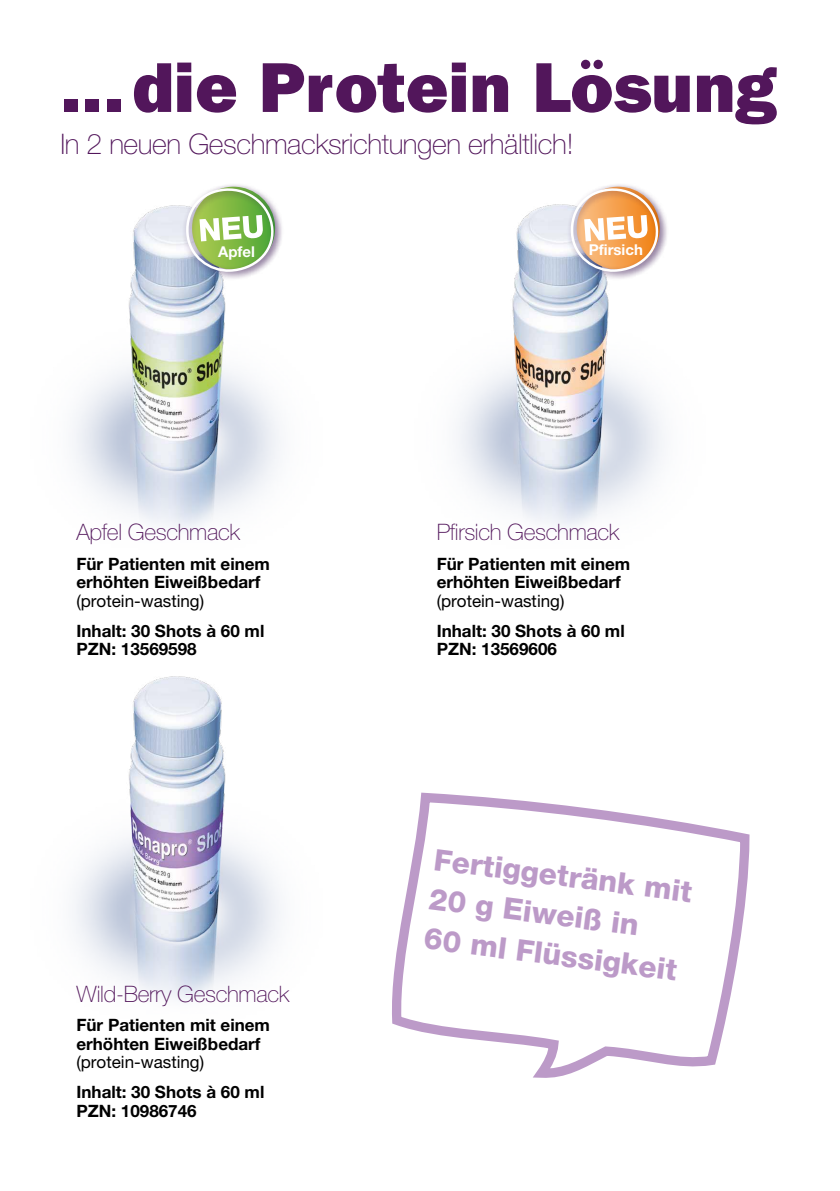
<style>
.page{position:relative;width:840px;height:1191px;background:#fff}
.page>*{position:absolute;margin:0;border:0;box-sizing:border-box;transform-origin:0 0}
.t1{font:800 70.8px "Franklin Gothic";color:#52165b}
.t2{font:800 29.8px/39.8px "Helvetica Neue LT Std";color:#bc9ac8}
.t3{font:100 28.4px "Helvetica Neue LT Std";letter-spacing:-.015em;color:#52165b}
.t4{font:100 22.6px "Helvetica Neue LT Std";letter-spacing:-.015em;color:#52165b}
.t5{font:700 17px/18.4px "Helvetica Neue LT Std";color:#000}
.t6{font:17px "Helvetica Neue LT Std";color:#000}
.t7{font:700 15px "Helvetica Neue LT Std";color:#fff}
</style>
<div class="page">
<img style="left:74px;top:205px;width:207px;height:324px">
<img style="left:458px;top:204px;width:206px;height:324px">
<img style="left:74px;top:676px;width:207px;height:324px">
<div style="left:182px;top:184px;width:100px;height:97px;background:#371450;opacity:.48"></div>
<img style="left:186px;top:187px;width:90px;height:86px">
<div style="left:566px;top:184px;width:101px;height:97px;background:#371450;opacity:.48"></div>
<svg style="left:570px;top:187px;width:90px;height:86px"></svg>
<svg style="left:392px;top:792px;width:358px;height:286px"></svg>
<h1 class="t1" style="left:60px;top:46px;width:717px">...die Protein Lösung</h1>
<h3 class="t3" style="left:60px;top:128px;width:515px">In 2 neuen Geschmacksrichtungen erhältlich!</h3>
<p class="t7" style="left:218px;top:242px;width:38px">Apfel</p>
<p class="t7" style="left:588px;top:241px;width:55px">Pfirsich</p>
<h3 class="t4" style="left:76px;top:519px;width:165px">Apfel Geschmack</h3>
<p class="t5" style="left:76px;top:554px;width:195px">Für Patienten mit einem erhöhten Eiweißbedarf</p>
<p class="t6" style="left:76px;top:590px;width:129px">(protein-wasting)</p>
<p class="t5" style="left:76px;top:621px;width:189px">Inhalt: 30 Shots à 60 ml<br>PZN: 13569598</p>
<h3 class="t4" style="left:76px;top:980px;width:214px">Wild-Berry Geschmack</h3>
<p class="t5" style="left:76px;top:1015px;width:195px">Für Patienten mit einem erhöhten Eiweißbedarf</p>
<p class="t6" style="left:76px;top:1052px;width:129px">(protein-wasting)</p>
<p class="t5" style="left:76px;top:1082px;width:189px">Inhalt: 30 Shots à 60 ml<br>PZN: 10986746</p>
<h3 class="t4" style="left:436px;top:519px;width:184px">Pfirsich Geschmack</h3>
<p class="t5" style="left:436px;top:554px;width:195px">Für Patienten mit einem erhöhten Eiweißbedarf</p>
<p class="t6" style="left:436px;top:590px;width:129px">(protein-wasting)</p>
<p class="t5" style="left:436px;top:621px;width:189px">Inhalt: 30 Shots à 60 ml<br>PZN: 13569606</p>
<h2 class="t2" style="left:436px;top:839px;width:262px;rotate:7deg">Fertiggetränk mit<br>20 g Eiweiß in<br>60 ml Flüssigkeit</h2>
</div>
